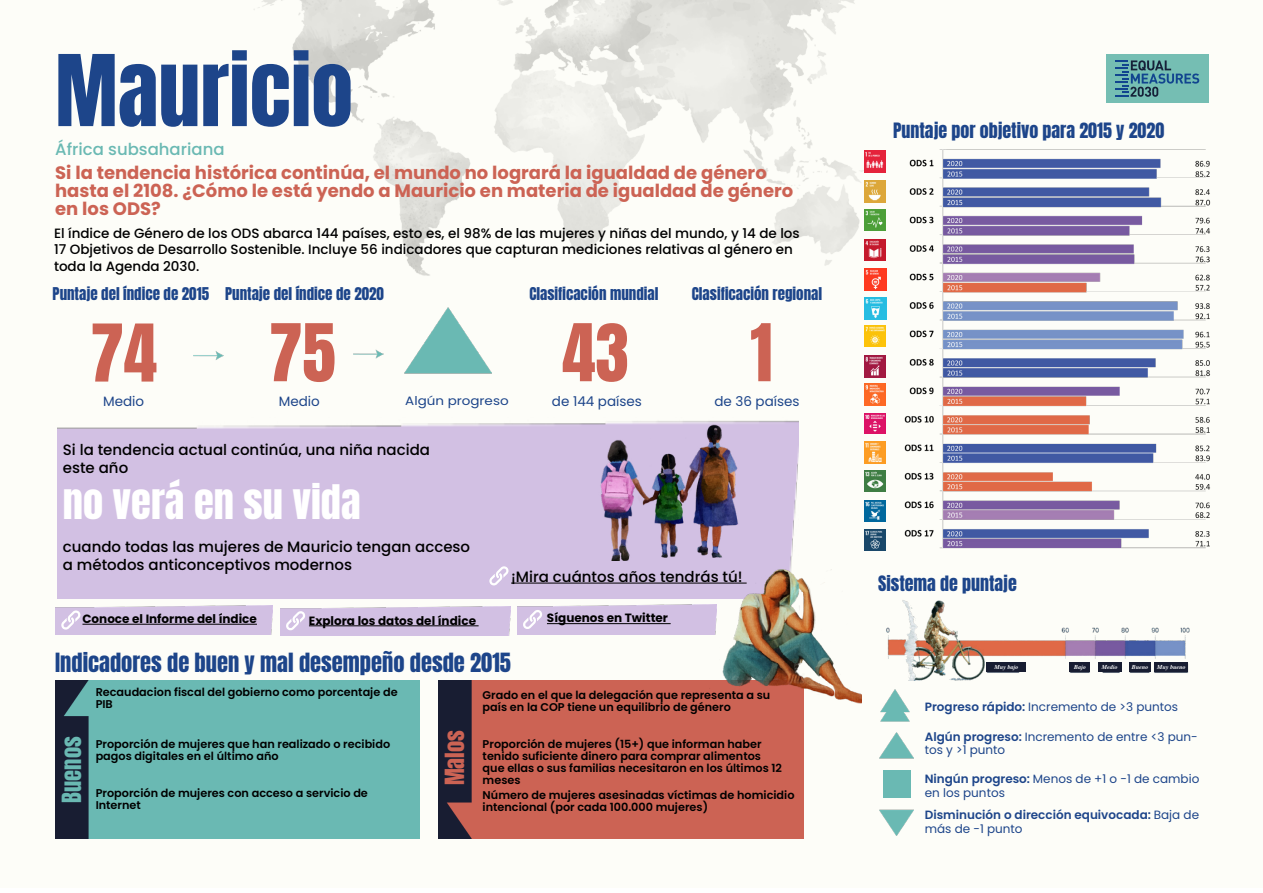
<style>
.page{position:relative;width:1263px;height:893px;background:#fff}
.page>*{position:absolute;margin:0;border:0;box-sizing:border-box;transform-origin:0 0}
.t1{font:84px "Anton";color:#1d458a}
.t2{font:67.5px "Anton";color:#cc6354}
.t3{font:40.5px "Anton";color:#fff}
.t4{font:22.5px "Anton";color:#1d458a}
.t5{font:22.5px "Anton";color:#6ab9b3}
.t6{font:22.5px "Anton";color:#cc6354}
.t7{font:700 18px/18px "Poppins";color:#cc6354}
.t8{font:18px "Anton";color:#1d458a}
.t9{font:500 16.5px "Poppins";color:#6ab9b3}
.t10{font:500 15px/18px "Poppins";color:#000}
.t11{font:15px "Anton";color:#1d458a}
.t12{font:500 13.5px/16.2px "Poppins";color:#000}
.t13{font:13.5px "Poppins";color:#1d458a}
.t14{font:12.15px "Poppins";color:#1d458a;scale:1.11 1}
.t15{font:12px/13.5px "Poppins";color:#1d458a}
.t16{font:700 12px "Poppins";color:#000}
.t17{font:600 12px/13.5px "Poppins";color:#1d458a}
.t18{font:600 11.25px/12px "Poppins";color:#000}
.t19{font:italic 700 6px "Times";color:#fff}
.s1{font-weight:600}
.s2{font-weight:400}
</style>
<div class="page">
<img style="left:55px;top:0;width:1151px;height:839px">
<div style="left:1106px;top:54px;width:103px;height:49px;background:#75beb3"></div>
<svg style="left:1115px;top:60px;width:84px;height:37px"></svg>
<img style="left:56px;top:680px;width:364px;height:159px">
<img style="left:878px;top:594px;width:328px;height:86px">
<img style="left:439px;top:680px;width:364px;height:159px">
<div style="left:57px;top:418px;width:742px;height:180px;background:#d2c0e3"></div>
<img style="left:404px;top:307px;width:87px;height:67px">
<hr style="left:511px;top:583px;width:236px;height:1px;background:#000">
<img style="left:194px;top:341px;width:29px;height:29px">
<img style="left:354px;top:339px;width:30px;height:30px">
<img style="left:56px;top:605px;width:217px;height:30px">
<hr style="left:82px;top:624px;width:175px;height:1px;background:#000">
<svg style="left:61px;top:610px;width:19px;height:20px"></svg>
<img style="left:281px;top:606px;width:229px;height:29px">
<svg style="left:286px;top:611px;width:20px;height:19px"></svg>
<div style="left:518px;top:605px;width:192px;height:29px;background:#d2c0e3"></div>
<hr style="left:547px;top:623px;width:124px;height:1px;background:#000">
<svg style="left:523px;top:610px;width:20px;height:19px"></svg>
<img style="left:533px;top:421px;width:212px;height:139px">
<img style="left:710px;top:566px;width:151px;height:147px">
<img style="left:880px;top:809px;width:33px;height:26px">
<img style="left:878px;top:690px;width:34px;height:38px">
<img style="left:883px;top:770px;width:27px;height:28px">
<img style="left:879px;top:733px;width:34px;height:26px">
<hr style="left:309px;top:625px;width:170px;height:1px;background:#000">
<div style="left:986px;top:663px;width:40px;height:9px;background:#181d32"></div>
<div style="left:1070px;top:663px;width:20px;height:9px;background:#181d32"></div>
<div style="left:1098px;top:663px;width:24px;height:9px;background:#181d32"></div>
<div style="left:1129px;top:663px;width:22px;height:9px;background:#181d32"></div>
<div style="left:1154px;top:663px;width:34px;height:9px;background:#181d32"></div>
<img style="left:899px;top:150px;width:312px;height:419px">
<svg style="left:489px;top:566px;width:20px;height:19px"></svg>
<img style="left:864px;top:150px;width:22px;height:22px">
<img style="left:864px;top:180px;width:22px;height:22px">
<img style="left:864px;top:209px;width:22px;height:22px">
<img style="left:864px;top:239px;width:22px;height:22px">
<img style="left:865px;top:269px;width:21px;height:21px">
<img style="left:865px;top:298px;width:21px;height:21px">
<img style="left:864px;top:325px;width:21px;height:21px">
<img style="left:864px;top:356px;width:22px;height:21px">
<img style="left:864px;top:383px;width:22px;height:22px">
<img style="left:864px;top:413px;width:22px;height:20px">
<img style="left:864px;top:442px;width:22px;height:21px">
<img style="left:864px;top:470px;width:21px;height:21px">
<img style="left:864px;top:501px;width:21px;height:21px">
<img style="left:864px;top:529px;width:21px;height:22px">
<h1 class="t1" style="left:55px;top:48px;width:299px">Mauricio</h1>
<h3 class="t9" style="left:55px;top:139px;width:171px">África subsahariana</h3>
<h3 class="t7" style="left:55px;top:163px;width:740px">Si la tendencia histórica continúa, el mundo no logrará la igualdad de género hasta el 2108. ¿Cómo le está yendo a Mauricio en materia de igualdad de género en los ODS?</h3>
<p class="t12" style="left:54px;top:225px;width:747px">El índice de Género de los ODS abarca 144 países, esto es, el 98% de las mujeres y niñas del mundo, y 14 de los<br>17 Objetivos de Desarrollo Sostenible. Incluye 56 indicadores que capturan mediciones relativas al género en toda la Agenda 2030.</p>
<h3 class="t11" style="left:53px;top:286px;width:158px">Puntaje del índice de 2015</h3>
<h3 class="t11" style="left:225px;top:286px;width:160px">Puntaje del índice de 2020</h3>
<h3 class="t11" style="left:529px;top:286px;width:131px">Clasificación mundial</h3>
<h3 class="t11" style="left:692px;top:286px;width:132px">Clasificación regional</h3>
<h2 class="t2" style="left:90px;top:319px;width:68px">74</h2>
<h2 class="t2" style="left:269px;top:318px;width:68px">75</h2>
<h2 class="t2" style="left:562px;top:318px;width:68px">43</h2>
<h2 class="t2" style="left:750px;top:318px;width:24px">1</h2>
<p class="t13" style="left:103px;top:393px;width:43px">Medio</p>
<p class="t13" style="left:279px;top:393px;width:43px">Medio</p>
<p class="t14" style="left:405px;top:393px;width:95px">Algún progreso</p>
<p class="t13" style="left:552px;top:393px;width:92px">de 144 países</p>
<p class="t13" style="left:714px;top:394px;width:87px">de 36 países</p>
<h3 class="t10" style="left:63px;top:441px;width:369px">Si la tendencia actual continúa, una niña nacida este año</h3>
<h3 class="t3" style="left:63px;top:481px;width:299px">no verá en su vida</h3>
<h3 class="t10" style="left:63px;top:538px;width:409px">cuando todas las mujeres de Mauricio tengan acceso a métodos anticonceptivos modernos</h3>
<h3 class="t10" style="left:511px;top:567px;width:233px">¡Mira cuántos años tendrás tú!</h3>
<p class="t16" style="left:82px;top:612px;width:176px">Conoce el Informe del índice</p>
<p class="t16" style="left:547px;top:611px;width:123px">Síguenos en Twitter</p>
<p class="t16" style="left:309px;top:613px;width:169px">Explora los datos del índice</p>
<h3 class="t4" style="left:55px;top:651px;width:457px">Indicadores de buen y mal desempeño desde 2015</h3>
<h3 class="t5" style="left:60px;top:802px;width:68px;rotate:-90deg">Buenos</h3>
<p class="t18" style="left:96px;top:686px;width:303px">Recaudacion fiscal del gobierno como porcentaje de<br>PIB</p>
<p class="t18" style="left:483px;top:689px;width:289px">Grado en el que la delegación que representa a su país en la COP tiene un equilibrio de género</p>
<p class="t18" style="left:96px;top:738px;width:296px">Proporción de mujeres que han realizado o recibido pagos digitales en el último año</p>
<p class="t18" style="left:483px;top:738px;width:301px">Proporción de mujeres (15+) que informan haber tenido suficiente dinero para comprar alimentos que ellas o sus familias necesitaron en los últimos 12 meses</p>
<p class="t18" style="left:96px;top:787px;width:274px">Proporción de mujeres con acceso a servicio de<br>Internet</p>
<p class="t18" style="left:483px;top:789px;width:313px">Número de mujeres asesinadas víctimas de homicidio intencional (por cada 100.000 mujeres)</p>
<h3 class="t6" style="left:443px;top:785px;width:57px;rotate:-90deg">Malos</h3>
<h3 class="t8" style="left:893px;top:121px;width:273px">Puntaje por objetivo para 2015 y 2020</h3>
<h3 class="t8" style="left:878px;top:575px;width:140px">Sistema de puntaje</h3>
<p class="t19" style="left:994px;top:661px;width:25px">Muy bajo</p>
<p class="t19" style="left:1074px;top:661px;width:13px">Bajo</p>
<p class="t19" style="left:1102px;top:661px;width:17px">Medio</p>
<p class="t19" style="left:1132px;top:661px;width:18px">Bueno</p>
<p class="t19" style="left:1157px;top:661px;width:30px">Muy bueno</p>
<p class="t15" style="left:925px;top:700px;width:255px"><span class="s1">Progreso rápido:</span> Incremento de &gt;3 puntos</p>
<p class="t15" style="left:925px;top:730px;width:274px"><span class="s1">Algún progreso:</span> Incremento de entre &lt;3 pun&shy;tos y &gt;1 punto</p>
<p class="t15" style="left:925px;top:772px;width:276px"><span class="s1">Ningún progreso:</span> Menos de +1 o -1 de cambio en los puntos</p>
<p class="t17" style="left:925px;top:808px;width:276px">Disminución o dirección equivocada: <span class="s2">Baja de más de -1 punto</span></p>
</div>
